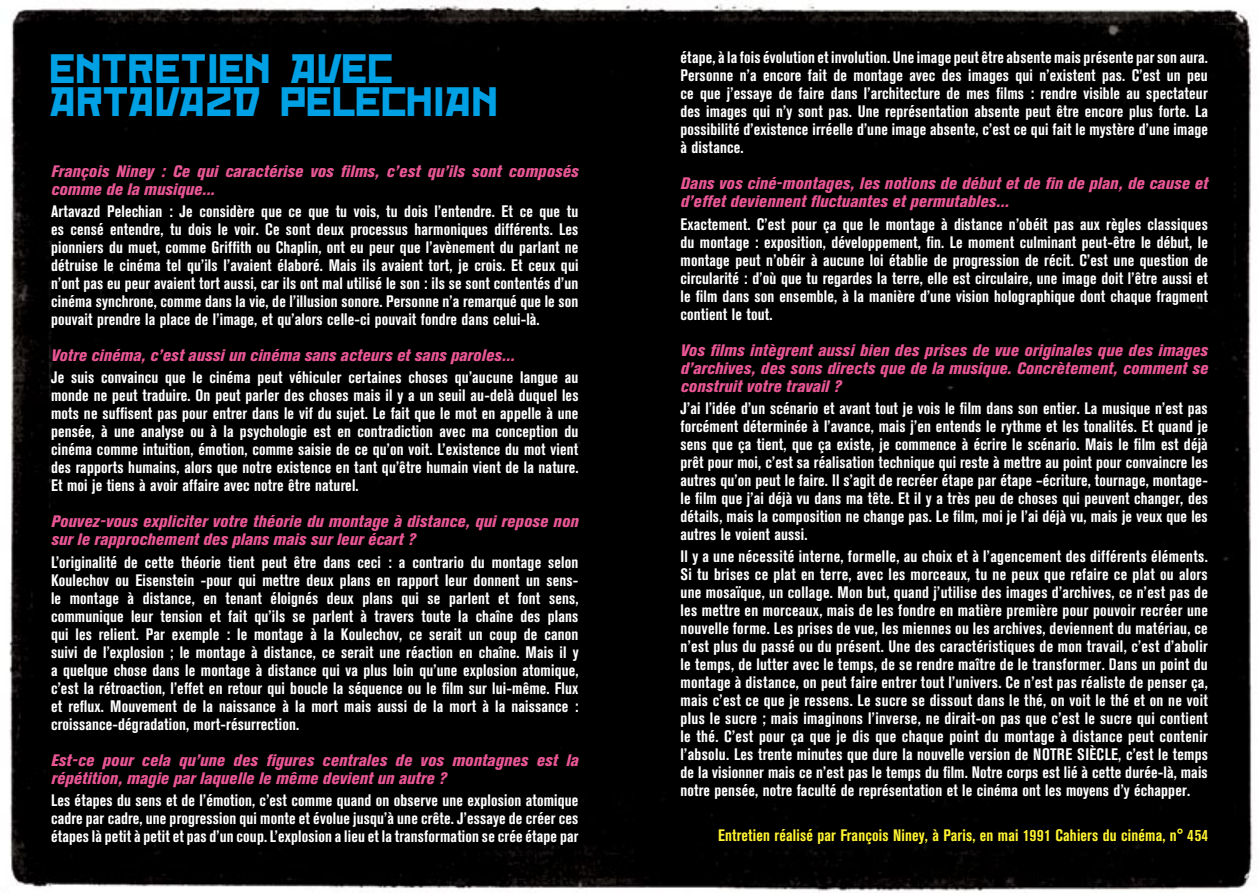
<style>
.page{position:relative;width:1259px;height:893px;background:#fff}
.page>*{position:absolute;margin:0;border:0;box-sizing:border-box;transform-origin:0 0}
.t1{font:36px/33px "Red October";letter-spacing:.02em;color:#00a1e4}
.t2{font:700 condensed 16.5px/18px "Akzidenz Grotesk BE";letter-spacing:.01em;color:#fff;text-align:justify}
.t3{font:italic 800 condensed 16.5px/18px "Akzidenz Grotesk BE";letter-spacing:.01em;color:#e85694}
.t4{font:700 condensed 16.5px "Akzidenz Grotesk BE";letter-spacing:.01em;color:#fff431}
</style>
<div class="page">
<div style="left:9px;top:0;width:1244px;height:893px;background:#000"></div>
<p class="t1" style="left:51px;top:53px;width:450px">ENTRETIEN AVEC<br>ARTAVAZD PELECHIAN</p>
<p class="t3" style="left:51px;top:162px;width:529px">François Niney : Ce qui caractérise vos films, c’est qu’ils sont composés comme de la musique...</p>
<p class="t2" style="left:51px;top:203px;width:529px">Artavazd Pelechian : Je considère que ce que tu vois, tu dois l’entendre. Et ce que tu es censé entendre, tu dois le voir. Ce sont deux processus harmoniques différents. Les pionniers du muet, comme Griffith ou Chaplin, ont eu peur que l’avènement du parlant ne détruise le cinéma tel qu’ils l’avaient élaboré. Mais ils avaient tort, je crois. Et ceux qui n’ont pas eu peur avaient tort aussi, car ils ont mal utilisé le son : ils se sont contentés d’un cinéma synchrone, comme dans la vie, de l’illusion sonore. Personne n’a remarqué que le son pouvait prendre la place de l’image, et qu’alors celle-ci pouvait fondre dans celui-là.</p>
<p class="t3" style="left:51px;top:347px;width:465px">Votre cinéma, c’est aussi un cinéma sans acteurs et sans paroles...</p>
<p class="t2" style="left:51px;top:369px;width:529px">Je suis convaincu que le cinéma peut véhiculer certaines choses qu’aucune langue au monde ne peut traduire. On peut parler des choses mais il y a un seuil au-delà duquel les mots ne suffisent pas pour entrer dans le vif du sujet. Le fait que le mot en appelle à une pensée, à une analyse ou à la psychologie est en contradiction avec ma conception du cinéma comme intuition, émotion, comme saisie de ce qu’on voit. L’existence du mot vient des rapports humains, alors que notre existence en tant qu’être humain vient de la nature.<br>Et moi je tiens à avoir affaire avec notre être naturel.</p>
<p class="t3" style="left:51px;top:513px;width:529px">Pouvez-vous expliciter votre théorie du montage à distance, qui repose non sur le rapprochement des plans mais sur leur écart ?</p>
<p class="t2" style="left:51px;top:553px;width:529px">L’originalité de cette théorie tient peut être dans ceci : a contrario du montage selon Koulechov ou Eisenstein -pour qui mettre deux plans en rapport leur donnent un sens&shy;le montage à distance, en tenant éloignés deux plans qui se parlent et font sens, communique leur tension et fait qu’ils se parlent à travers toute la chaîne des plans qui les relient. Par exemple : le montage à la Koulechov, ce serait un coup de canon suivi de l’explosion ; le montage à distance, ce serait une réaction en chaîne. Mais il y a quelque chose dans le montage à distance qui va plus loin qu’une explosion atomique, c’est la rétroaction, l’effet en retour qui boucle la séquence ou le film sur lui-même. Flux et reflux. Mouvement de la naissance à la mort mais aussi de la mort à la naissance : croissance-dégradation, mort-résurrection.</p>
<p class="t3" style="left:51px;top:751px;width:529px">Est-ce pour cela qu’une des figures centrales de vos montagnes est la répétition, magie par laquelle le même devient un autre ?</p>
<p class="t2" style="left:51px;top:791px;width:529px">Les étapes du sens et de l’émotion, c’est comme quand on observe une explosion atomique cadre par cadre, une progression qui monte et évolue jusqu’à une crête. J’essaye de créer ces étapes là petit à petit et pas d’un coup. L’explosion a lieu et la transformation se crée étape par</p>
<p class="t2" style="left:680px;top:49px;width:529px">étape, à la fois évolution et involution. Une image peut être absente mais présente par son aura.<br>Personne n’a encore fait de montage avec des images qui n’existent pas. C’est un peu ce que j’essaye de faire dans l’architecture de mes films : rendre visible au spectateur des images qui n’y sont pas. Une représentation absente peut être encore plus forte. La possibilité d’existence irréelle d’une image absente, c’est ce qui fait le mystère d’une image à distance.</p>
<p class="t3" style="left:680px;top:175px;width:529px">Dans vos ciné-montages, les notions de début et de fin de plan, de cause et d’effet deviennent fluctuantes et permutables...</p>
<p class="t2" style="left:680px;top:215px;width:529px">Exactement. C’est pour ça que le montage à distance n’obéit pas aux règles classiques du montage : exposition, développement, fin. Le moment culminant peut-être le début, le montage peut n’obéir à aucune loi établie de progression de récit. C’est une question de circularité : d’où que tu regardes la terre, elle est circulaire, une image doit l’être aussi et le film dans son ensemble, à la manière d’une vision holographique dont chaque fragment contient le tout.</p>
<p class="t3" style="left:680px;top:341px;width:529px;text-align:justify">Vos films intègrent aussi bien des prises de vue originales que des images d’archives, des sons directs que de la musique. Concrètement, comment se construit votre travail ?</p>
<p class="t2" style="left:680px;top:399px;width:529px">J’ai l’idée d’un scénario et avant tout je vois le film dans son entier. La musique n’est pas forcément déterminée à l’avance, mais j’en entends le rythme et les tonalités. Et quand je sens que ça tient, que ça existe, je commence à écrire le scénario. Mais le film est déjà prêt pour moi, c’est sa réalisation technique qui reste à mettre au point pour convaincre les autres qu’on peut le faire. Il s’agit de recréer étape par étape –écriture, tournage, montage&shy;le film que j’ai déjà vu dans ma tête. Et il y a très peu de choses qui peuvent changer, des détails, mais la composition ne change pas. Le film, moi je l’ai déjà vu, mais je veux que les autres le voient aussi.</p>
<p class="t2" style="left:680px;top:548px;width:529px">Il y a une nécessité interne, formelle, au choix et à l’agencement des différents éléments.<br>Si tu brises ce plat en terre, avec les morceaux, tu ne peux que refaire ce plat ou alors une mosaïque, un collage. Mon but, quand j’utilise des images d’archives, ce n’est pas de les mettre en morceaux, mais de les fondre en matière première pour pouvoir recréer une nouvelle forme. Les prises de vue, les miennes ou les archives, deviennent du matériau, ce n’est plus du passé ou du présent. Une des caractéristiques de mon travail, c’est d’abolir le temps, de lutter avec le temps, de se rendre maître de le transformer. Dans un point du montage à distance, on peut faire entrer tout l’univers. Ce n’est pas réaliste de penser ça, mais c’est ce que je ressens. Le sucre se dissout dans le thé, on voit le thé et on ne voit plus le sucre ; mais imaginons l’inverse, ne dirait-on pas que c’est le sucre qui contient le thé. C’est pour ça que je dis que chaque point du montage à distance peut contenir l’absolu. Les trente minutes que dure la nouvelle version de NOTRE SIÈCLE, c’est le temps de la visionner mais ce n’est pas le temps du film. Notre corps est lié à cette durée-là, mais notre pensée, notre faculté de représentation et le cinéma ont les moyens d’y échapper.</p>
<p class="t4" style="left:718px;top:826px;width:491px">Entretien réalisé par François Niney, à Paris, en mai 1991 Cahiers du cinéma, n° 454</p>
</div>
